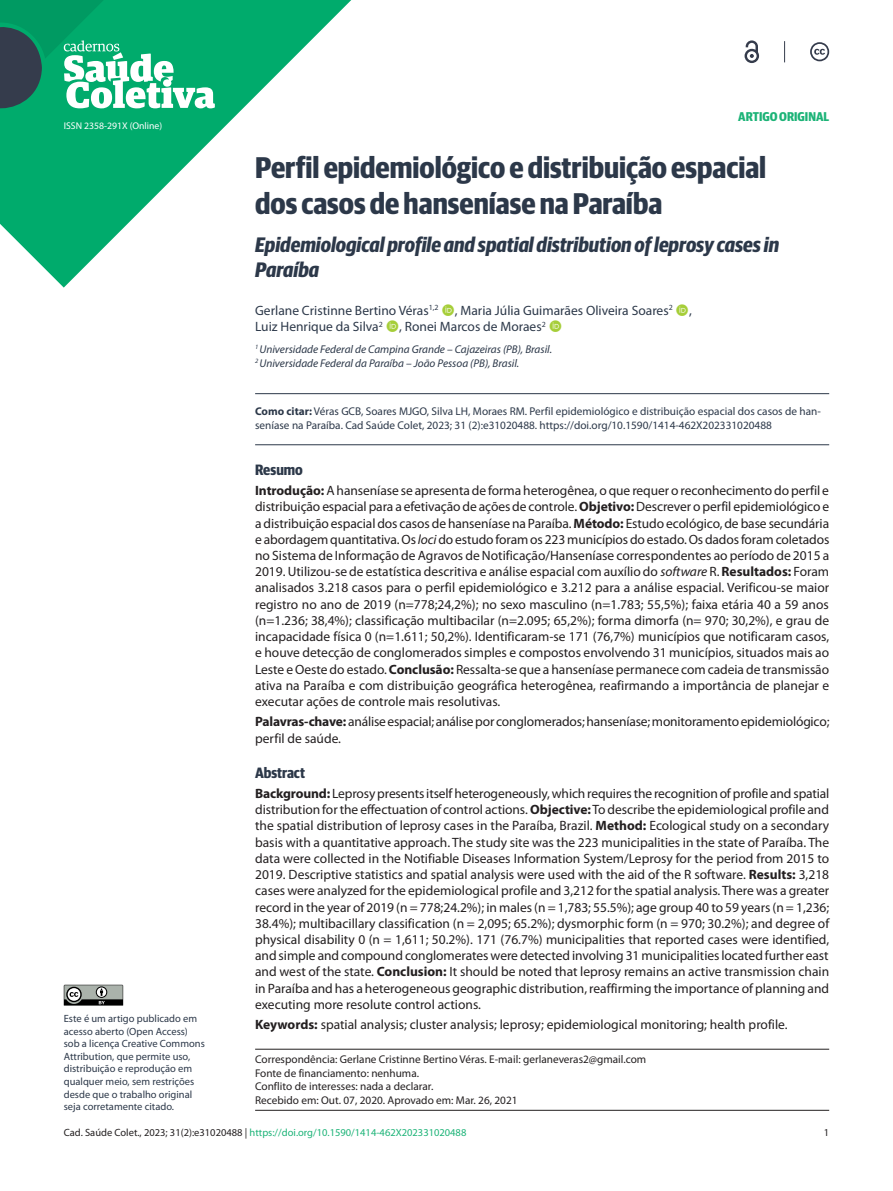
<style>
.page{position:relative;width:893px;height:1191px;background:#fff}
.page>*{position:absolute;margin:0;border:0;box-sizing:border-box;transform-origin:0 0}
.ArticleTitle{font:700 30px/36px "Guardian Sans Cond";color:#2c3849}
.ArticleTitle-Trans1{font:italic 700 21px/25.2px "Guardian Sans Cond";color:#2c3849}
.AbstractTitle-Trans1{font:700 15px "Guardian Sans Cond";color:#2c3849}
.AbstractTitle{font:700 15px "Guardian Sans Cond";color:#2c3849}
.Abstract-Trans1{font:13.5px/16.2px "Myriad Pro";color:#231f20;text-align:justify}
.Abstract{font:13.5px/16.2px "Myriad Pro";color:#231f20;text-align:justify}
.Authors{font:13.5px/16.2px "Myriad Pro";color:#2c3849}
.Keywords{font:13.5px/16.2px "Myriad Pro";letter-spacing:-.015em;color:#231f20}
.Keywords-Trans1{font:13.5px "Myriad Pro";color:#231f20}
.t1{font:700 12.75px "Guardian Sans Cond";color:#1cb377}
.HowToCite{font:11.25px/13.5px "Myriad Pro";color:#2c3849}
.Affiliations{font:italic 11.25px "Myriad Pro";color:#2c3849}
.fnArticleOther{font:11.25px "Myriad Pro";color:#231f20}
.History{font:11.25px "Myriad Pro";color:#231f20}
.fnConflict{font:11.25px "Myriad Pro";color:#231f20}
.fnSupported-by{font:11.25px "Myriad Pro";color:#231f20}
.t2{font:10.5px/12.6px "Myriad Pro";color:#2c3849}
.t3{font:10.5px "Myriad Pro";color:#1cb377}
.t4{font:10.5px "Myriad Pro";color:#231f20}
.t5{font:9.75px "Myriad Pro";color:#fff}
.s1{font-weight:700}
.s2{font-style:italic}
.s3{color:#231f20}
</style>
<div class="page">
<svg style="left:0;top:125px;width:227px;height:162px;fill:#00ab6c"></svg>
<svg style="left:0;top:0;width:352px;height:125px"></svg>
<svg style="left:744px;top:40px;width:15px;height:23px"></svg>
<svg style="left:810px;top:42px;width:19px;height:19px"></svg>
<svg style="left:784px;top:41px;width:1px;height:21px"></svg>
<svg style="left:64px;top:984px;width:59px;height:21px"></svg>
<hr style="left:255px;top:393px;width:574px;height:1px;background:#2c3849">
<hr style="left:255px;top:444px;width:574px;height:1px;background:#2c3849">
<hr style="left:255px;top:1049px;width:574px;height:1px;background:#231f20">
<hr style="left:255px;top:1110px;width:574px;height:1px;background:#231f20">
<p class="t5" style="left:64px;top:120px;width:100px">ISSN 2358-291X (Online)</p>
<p class="t2" style="left:64px;top:1012px;width:143px">Este é um artigo publicado em acesso aberto (Open Access) sob a licença Creative Commons<br>Attribution, que permite uso, distribuição e reprodução em qualquer meio, sem restrições desde que o trabalho original seja corretamente citado.</p>
<p class="t1" style="left:738px;top:107px;width:92px">ARTIGO ORIGINAL</p>
<p class="ArticleTitle" style="left:255px;top:147px;width:513px">Perfil epidemiológico e distribuição espacial dos casos de hanseníase na Paraíba</p>
<p class="ArticleTitle-Trans1" style="left:255px;top:230px;width:525px">Epidemiological profile and spatial distribution of leprosy cases in<br>Paraíba</p>
<p class="Authors" style="left:255px;top:302px;width:438px">Gerlane Cristinne Bertino Véras<sup>1,2</sup> , Maria Júlia Guimarães Oliveira Soares<sup>2</sup> ,<br>Luiz Henrique da Silva<sup>2</sup> , Ronei Marcos de Moraes<sup>2</sup></p>
<p class="Affiliations" style="left:255px;top:342px;width:298px"><sup>1</sup> Universidade Federal de Campina Grande – Cajazeiras (PB), Brasil.</p>
<p class="Affiliations" style="left:255px;top:356px;width:266px"><sup>2</sup> Universidade Federal da Paraíba – João Pessoa (PB), Brasil.</p>
<p class="HowToCite" style="left:255px;top:404px;width:567px"><span class="s1">Como citar:</span> Véras GCB, Soares MJGO, Silva LH, Moraes RM. Perfil epidemiológico e distribuição espacial dos casos de han&shy;seníase na Paraíba. Cad Saúde Colet, 2023; 31 (2):e31020488. https://doi.org/10.1590/1414-462X202331020488</p>
<p class="AbstractTitle" style="left:255px;top:458px;width:49px">Resumo</p>
<p class="Abstract" style="left:255px;top:482px;width:576px"><span class="s1">Introdução:</span> A hanseníase se apresenta de forma heterogênea, o que requer o reconhecimento do perfil e distribuição espacial para a efetivação de ações de controle. <span class="s1">Objetivo:</span> Descrever o perfil epidemiológico e a distribuição espacial dos casos de hanseníase na Paraíba. <span class="s1">Método:</span> Estudo ecológico, de base secundária e abordagem quantitativa. Os <span class="s2">loci</span> do estudo foram os 223 municípios do estado. Os dados foram coletados no Sistema de Informação de Agravos de Notificação/Hanseníase correspondentes ao período de 2015 a 2019. Utilizou-se de estatística descritiva e análise espacial com auxílio do <span class="s2">software</span> R. <span class="s1">Resultados:</span> Foram analisados 3.218 casos para o perfil epidemiológico e 3.212 para a análise espacial. Verificou-se maior registro no ano de 2019 (n=778;24,2%); no sexo masculino (n=1.783; 55,5%); faixa etária 40 a 59 anos (n=1.236; 38,4%); classificação multibacilar (n=2.095; 65,2%); forma dimorfa (n= 970; 30,2%), e grau de incapacidade física 0 (n=1.611; 50,2%). Identificaram-se 171 (76,7%) municípios que notificaram casos, e houve detecção de conglomerados simples e compostos envolvendo 31 municípios, situados mais ao Leste e Oeste do estado. <span class="s1">Conclusão:</span> Ressalta-se que a hanseníase permanece com cadeia de transmissão ativa na Paraíba e com distribuição geográfica heterogênea, reafirmando a importância de planejar e executar ações de controle mais resolutivas.</p>
<p class="Keywords" style="left:255px;top:713px;width:576px"><span class="s1">Palavras-chave:</span> análise espacial; análise por conglomerados; hanseníase; monitoramento epidemiológico; perfil de saúde.</p>
<p class="AbstractTitle-Trans1" style="left:255px;top:761px;width:51px">Abstract</p>
<p class="Abstract-Trans1" style="left:255px;top:785px;width:576px"><span class="s1">Background:</span> Leprosy presents itself heterogeneously, which requires the recognition of profile and spatial distribution for the effectuation of control actions. <span class="s1">Objective:</span> To describe the epidemiological profile and the spatial distribution of leprosy cases in the Paraíba, Brazil. <span class="s1">Method:</span> Ecological study on a secondary basis with a quantitative approach. The study site was the 223 municipalities in the state of Paraíba. The data were collected in the Notifiable Diseases Information System/Leprosy for the period from 2015 to 2019. Descriptive statistics and spatial analysis were used with the aid of the R software. <span class="s1">Results:</span> 3,218 cases were analyzed for the epidemiological profile and 3,212 for the spatial analysis. There was a greater record in the year of 2019 (n = 778;24.2%); in males (n = 1,783; 55.5%); age group 40 to 59 years (n = 1,236; 38.4%); multibacillary classification (n = 2,095; 65.2%); dysmorphic form (n = 970; 30.2%); and degree of physical disability 0 (n = 1,611; 50.2%). 171 (76.7%) municipalities that reported cases were identified, and simple and compound conglomerates were detected involving 31 municipalities located further east and west of the state. <span class="s1">Conclusion:</span> It should be noted that leprosy remains an active transmission chain in Paraíba and has a heterogeneous geographic distribution, reaffirming the importance of planning and executing more resolute control actions.</p>
<p class="Keywords-Trans1" style="left:255px;top:1016px;width:534px"><span class="s1">Keywords:</span> spatial analysis; cluster analysis; leprosy; epidemiological monitoring; health profile.</p>
<p class="fnArticleOther" style="left:255px;top:1052px;width:393px">Correspondência: Gerlane Cristinne Bertino Véras. E-mail: gerlaneveras2@gmail.com</p>
<p class="fnSupported-by" style="left:255px;top:1066px;width:165px">Fonte de financiamento: nenhuma.</p>
<p class="fnConflict" style="left:255px;top:1079px;width:180px">Conflito de interesses: nada a declarar.</p>
<p class="History" style="left:255px;top:1093px;width:264px">Recebido em: Out. 07, 2020. Aprovado em: Mar. 26, 2021</p>
<p class="t3" style="left:64px;top:1125px;width:404px"><span class="s3">Cad. Saúde Colet., 2023; 31(2):e31020488 |</span> https://doi.org/10.1590/1414-462X202331020488</p>
<p class="t4" style="left:824px;top:1125px;width:7px">1</p>
</div>
